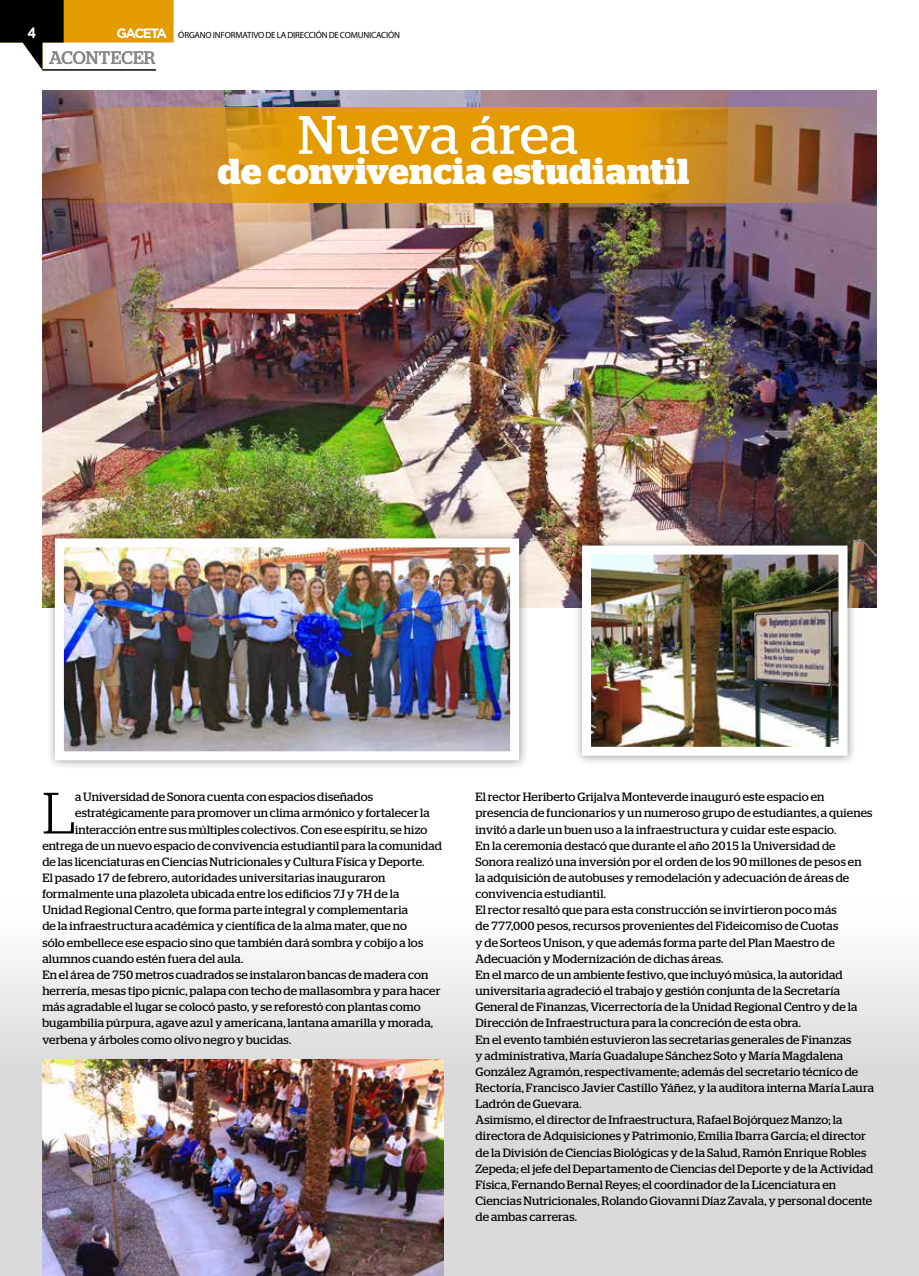
<style>
.page{position:relative;width:919px;height:1276px;background:#fff}
.page>*{position:absolute;margin:0;border:0;box-sizing:border-box;transform-origin:0 0}
.t1{font:300 58.2px "Stag";color:#000}
.t2{font:54px "Stag";letter-spacing:.01em;color:#fff}
.t3{font:700 36px "Stag";letter-spacing:.02em;color:#fff}
.t4{font:18px "Stag";letter-spacing:.01em;color:#878787}
.t5{font:700 15px "Gotham";color:#fff;scale:.85 1}
.t6{font:12px/16.2px "Stag";letter-spacing:.01em;color:#000}
.t7{font:9px "Myriad Pro";letter-spacing:-.02em;color:#000}
.s1{font-family:"Gotham";font-weight:700;font-size:13.5px;color:#fff}
</style>
<div class="page">
<svg style="left:0;top:0;width:173px;height:70px"></svg>
<hr style="left:42px;top:70px;width:114px;height:1px;background:#000">
<div style="left:0;top:1152px;width:918px;height:124px;background:#dadada"></div>
<div style="left:0;top:902px;width:918px;height:276px;background:linear-gradient(to bottom,#fbfbfb,#d1d1d1)"></div>
<img style="left:43px;top:90px;width:833px;height:517px">
<div style="left:47px;top:530px;width:482px;height:240px;background:#000;opacity:.4"></div>
<img style="left:65px;top:548px;width:444px;height:202px">
<div style="left:55px;top:538px;width:464px;height:222px;border:9px solid #fff"></div>
<div style="left:574px;top:537px;width:283px;height:229px;background:#000;opacity:.4"></div>
<img style="left:592px;top:555px;width:245px;height:191px">
<div style="left:582px;top:545px;width:265px;height:211px;border:9px solid #fff"></div>
<img style="left:42px;top:1059px;width:401px;height:217px">
<svg style="left:43px;top:107px;width:416px;height:96px;background:#ce8f27"></svg>
<svg style="left:459px;top:107px;width:417px;height:96px;background:#c58723"></svg>
<p class="t5" style="left:27px;top:23px;width:12px">4</p>
<p class="t7" style="left:117px;top:29px;width:285px"><span class="s1">GACETA</span> ÓRGANO INFORMATIVO DE LA DIRECCIÓN DE COMUNICACIÓN</p>
<h3 class="t4" style="left:49px;top:47px;width:108px">ACONTECER</h3>
<h2 class="t2" style="left:298px;top:104px;width:281px">Nueva área</h2>
<h3 class="t3" style="left:218px;top:151px;width:473px">de convivencia estudiantil</h3>
<h1 class="t1" style="left:42px;top:780px;width:35px">L</h1>
<p class="t6" style="left:75px;top:788px;width:299px">a Universidad de Sonora cuenta con espacios diseñados</p>
<p class="t6" style="left:75px;top:805px;width:356px">estratégicamente para promover un clima armónico y fortalecer la</p>
<p class="t6" style="left:75px;top:821px;width:354px">interacción entre sus múltiples colectivos. Con ese espíritu, se hizo</p>
<p class="t6" style="left:42px;top:837px;width:401px">entrega de un nuevo espacio de convivencia estudiantil para la comunidad</p>
<p class="t6" style="left:42px;top:853px;width:383px">de las licenciaturas en Ciencias Nutricionales y Cultura Física y Deporte.</p>
<p class="t6" style="left:42px;top:869px;width:344px">El pasado 17 de febrero, autoridades universitarias inauguraron</p>
<p class="t6" style="left:42px;top:885px;width:358px">formalmente una plazoleta ubicada entre los edificios 7J y 7H de la</p>
<p class="t6" style="left:42px;top:902px;width:367px">Unidad Regional Centro, que forma parte integral y complementaria</p>
<p class="t6" style="left:42px;top:918px;width:366px">de la infraestructura académica y científica de la alma mater, que no</p>
<p class="t6" style="left:42px;top:934px;width:382px">sólo embellece ese espacio sino que también dará sombra y cobijo a los</p>
<p class="t6" style="left:42px;top:950px;width:203px">alumnos cuando estén fuera del aula.</p>
<p class="t6" style="left:42px;top:966px;width:387px">En el área de 750 metros cuadrados se instalaron bancas de madera con</p>
<p class="t6" style="left:42px;top:982px;width:399px">herrería, mesas tipo picnic, palapa con techo de mallasombra y para hacer</p>
<p class="t6" style="left:42px;top:998px;width:380px">más agradable el lugar se colocó pasto, y se reforestó con plantas como</p>
<p class="t6" style="left:42px;top:1015px;width:392px">bugambilia púrpura, agave azul y americana, lantana amarilla y morada,</p>
<p class="t6" style="left:42px;top:1031px;width:250px">verbena y árboles como olivo negro y bucidas.</p>
<p class="t6" style="left:475px;top:788px;width:400px">El rector Heriberto Grijalva Monteverde inauguró este espacio en presencia de funcionarios y un numeroso grupo de estudiantes, a quienes invitó a darle un buen uso a la infraestructura y cuidar este espacio.<br>En la ceremonia destacó que durante el año 2015 la Universidad de Sonora realizó una inversión por el orden de los 90 millones de pesos en la adquisición de autobuses y remodelación y adecuación de áreas de convivencia estudiantil.<br>El rector resaltó que para esta construcción se invirtieron poco más<br>de 777,000 pesos, recursos provenientes del Fideicomiso de Cuotas<br>y de Sorteos Unison, y que además forma parte del Plan Maestro de Adecuación y Modernización de dichas áreas.<br>En el marco de un ambiente festivo, que incluyó música, la autoridad universitaria agradeció el trabajo y gestión conjunta de la Secretaría General de Finanzas, Vicerrectoría de la Unidad Regional Centro y de la Dirección de Infraestructura para la concreción de esta obra.<br>En el evento también estuvieron las secretarias generales de Finanzas<br>y administrativa, María Guadalupe Sánchez Soto y María Magdalena González Agramón, respectivamente; además del secretario técnico de Rectoría, Francisco Javier Castillo Yáñez, y la auditora interna María Laura Ladrón de Guevara.<br>Asimismo, el director de Infraestructura, Rafael Bojórquez Manzo; la directora de Adquisiciones y Patrimonio, Emilia Ibarra García; el director de la División de Ciencias Biológicas y de la Salud, Ramón Enrique Robles Zepeda; el jefe del Departamento de Ciencias del Deporte y de la Actividad Física, Fernando Bernal Reyes; el coordinador de la Licenciatura en Ciencias Nutricionales, Rolando Giovanni Díaz Zavala, y personal docente de ambas carreras.</p>
</div>
